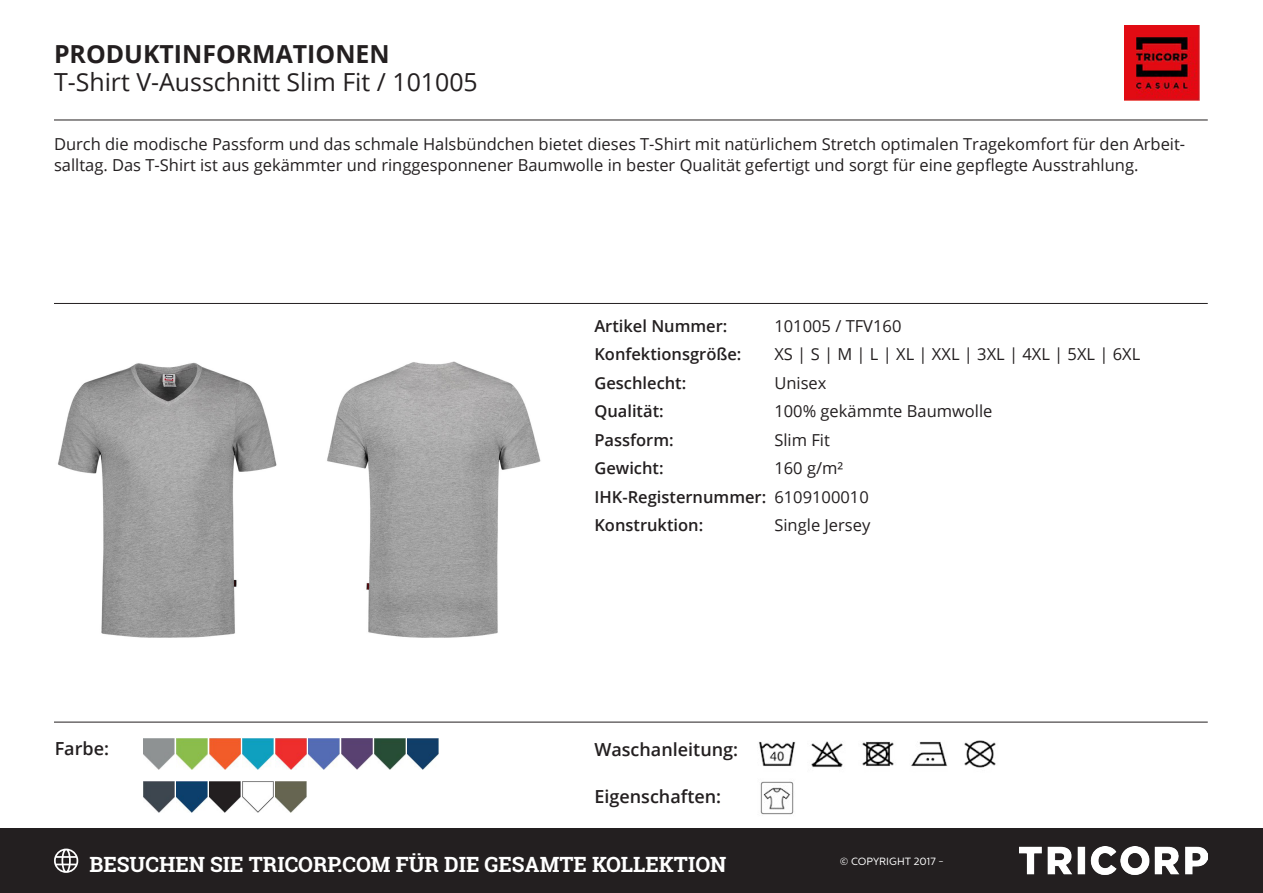
<style>
.page{position:relative;width:1263px;height:893px;background:#fff}
.page>*{position:absolute;margin:0;border:0;box-sizing:border-box;transform-origin:0 0}
.t1{font:24.9px "Open Sans";color:#231f20}
.t2{font:700 24.9px "Open Sans";color:#231f20}
.t3{font:700 21px "Roboto Slab";color:#fff}
.t4{font:600 18px "Open Sans";color:#231f20}
.Kenmerken{font:16.5px/21px "Open Sans";color:#231f20}
.Kenmerk{font:600 16.5px "Open Sans";color:#231f20}
.Kenmerk-2{font:16.5px "Open Sans";color:#231f20}
.t5{font:10.5px "Centrale Sans";color:#fff}
.s1{font-weight:400}
</style>
<div class="page">
<img style="left:1124px;top:26px;width:75px;height:74px">
<img style="left:58px;top:362px;width:219px;height:276px">
<img style="left:327px;top:361px;width:214px;height:277px">
<img style="left:862px;top:741px;width:32px;height:25px">
<img style="left:758px;top:741px;width:38px;height:25px">
<img style="left:811px;top:741px;width:32px;height:27px">
<img style="left:964px;top:740px;width:32px;height:28px">
<img style="left:911px;top:741px;width:37px;height:25px">
<img style="left:760px;top:781px;width:34px;height:34px">
<img style="left:143px;top:738px;width:31px;height:31px">
<img style="left:176px;top:738px;width:31px;height:31px">
<img style="left:209px;top:738px;width:31px;height:31px">
<img style="left:242px;top:738px;width:31px;height:31px">
<img style="left:276px;top:738px;width:31px;height:31px">
<img style="left:309px;top:738px;width:31px;height:31px">
<img style="left:342px;top:738px;width:31px;height:31px">
<img style="left:375px;top:738px;width:31px;height:31px">
<img style="left:408px;top:738px;width:31px;height:31px">
<img style="left:143px;top:781px;width:31px;height:31px">
<img style="left:176px;top:781px;width:31px;height:31px">
<img style="left:209px;top:781px;width:31px;height:31px">
<img style="left:242px;top:781px;width:31px;height:31px">
<img style="left:276px;top:781px;width:31px;height:31px">
<hr style="left:54px;top:120px;width:1154px;height:1px;background:#231f20">
<hr style="left:54px;top:303px;width:1154px;height:1px;background:#231f20">
<hr style="left:54px;top:722px;width:1154px;height:1px;background:#231f20">
<div style="left:0;top:828px;width:1263px;height:65px;background:#231f20"></div>
<svg style="left:54px;top:849px;width:24px;height:24px"></svg>
<img style="left:1020px;top:847px;width:188px;height:28px">
<p class="t2" style="left:54px;top:36px;width:337px">PRODUKTINFORMATIONEN</p>
<p class="t1" style="left:54px;top:65px;width:425px">T-Shirt V-Ausschnitt Slim Fit / 101005</p>
<p class="Kenmerken" style="left:54px;top:133px;width:1133px">Durch die modische Passform und das schmale Halsbündchen bietet dieses T-Shirt mit natürlichem Stretch optimalen Tragekomfort für den Arbeit&shy;salltag. Das T-Shirt ist aus gekämmter und ringgesponnener Baumwolle in bester Qualität gefertigt und sorgt für eine gepflegte Ausstrahlung.</p>
<p class="t4" style="left:55px;top:736px;width:56px">Farbe:</p>
<p class="Kenmerk" style="left:594px;top:314px;width:135px">Artikel Nummer:</p>
<p class="Kenmerk-2" style="left:774px;top:314px;width:129px">101005 / TFV160</p>
<p class="Kenmerk" style="left:594px;top:343px;width:149px">Konfektionsgröße:</p>
<p class="Kenmerk-2" style="left:774px;top:343px;width:367px">XS | S | M | L | XL | XXL | 3XL | 4XL | 5XL | 6XL</p>
<p class="Kenmerk" style="left:594px;top:371px;width:93px">Geschlecht:</p>
<p class="Kenmerk-2" style="left:774px;top:371px;width:54px">Unisex</p>
<p class="Kenmerk" style="left:594px;top:400px;width:71px">Qualität:</p>
<p class="Kenmerk-2" style="left:774px;top:400px;width:220px">100% gekämmte Baumwolle</p>
<p class="Kenmerk" style="left:594px;top:428px;width:81px">Passform:</p>
<p class="Kenmerk-2" style="left:774px;top:428px;width:57px">Slim Fit</p>
<p class="Kenmerk" style="left:594px;top:457px;width:71px">Gewicht:</p>
<p class="Kenmerk-2" style="left:774px;top:457px;width:70px">160 g/m²</p>
<p class="Kenmerk" style="left:594px;top:485px;width:276px">IHK-Registernummer: <span class="s1">6109100010</span></p>
<p class="Kenmerk" style="left:594px;top:514px;width:110px">Konstruktion:</p>
<p class="Kenmerk-2" style="left:774px;top:514px;width:97px">Single Jersey</p>
<p class="t4" style="left:594px;top:737px;width:145px">Waschanleitung:</p>
<p class="t4" style="left:594px;top:784px;width:128px">Eigenschaften:</p>
<p class="t3" style="left:90px;top:850px;width:638px">BESUCHEN SIE TRICORP.COM FÜR DIE GESAMTE KOLLEKTION</p>
<p class="t5" style="left:840px;top:855px;width:106px">© COPYRIGHT 2017 -</p>
</div>
